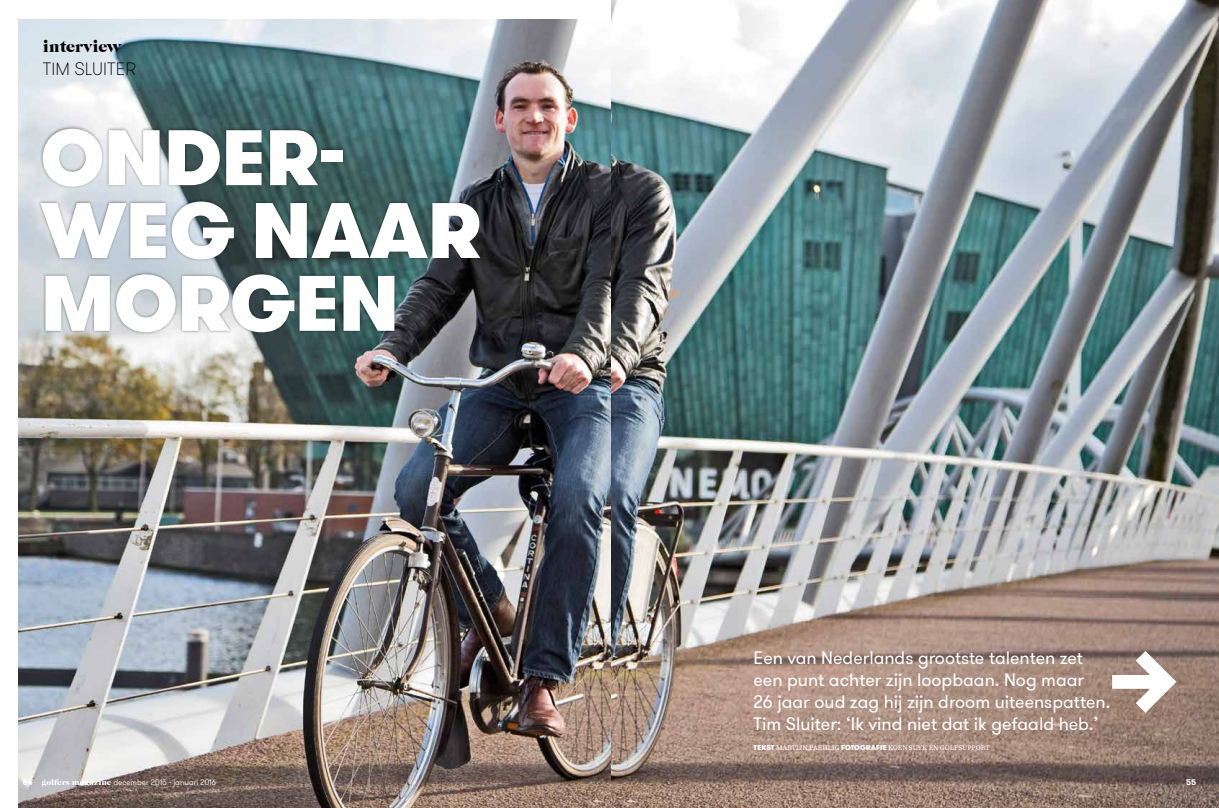
<style>
.page{position:relative;width:1219px;height:808px;background:#fff}
.page>*{position:absolute;margin:0;border:0;box-sizing:border-box;transform-origin:0 0}
.t1{font:900 78.5px/72.8px "GT Walsheim Pro";letter-spacing:-.005em;color:#fff}
.t2{font:18px/22px "GT Walsheim Pro";color:#fff}
.t3{font:100 18px "GT Walsheim Pro";letter-spacing:.005em;color:#000}
.t4{font:16px "Caslon Graphique EF";letter-spacing:-.01em;color:#000}
.t5{font:300 8px "GT Walsheim Pro";color:#fff}
.t6{font:700 8px "GT Walsheim Pro";color:#fff}
.t7{font:7px "Chronicle Text G3";color:#fff}
.s1{font-family:"GT Walsheim Pro";font-weight:900}
.s2{font-weight:700}
.s3{font-family:"Caslon Graphique EF";font-weight:400}
</style>
<div class="page">
<img style="left:610px;top:0;width:609px;height:808px">
<img style="left:18px;top:19px;width:592px;height:789px">
<svg style="left:1112px;top:651px;width:64px;height:62px"></svg>
<div style="left:37px;top:126px;width:446px;height:209px;background:#000;opacity:.4"></div>
<p class="t4" style="left:43px;top:38px;width:81px">interview</p>
<p class="t3" style="left:43px;top:57px;width:95px">TIM SLUITER</p>
<h1 class="t1" style="left:41px;top:121px;width:443px">ONDER-<br>WEG NAAR<br>MORGEN</h1>
<p class="t2" style="left:753px;top:647px;width:358px">Een van Nederlands grootste talenten zet een punt achter zijn loopbaan. Nog maar<br>26 jaar oud zag hij zijn droom uiteenspatten.<br>Tim Sluiter: ‘Ik vind niet dat ik gefaald heb.’</p>
<p class="t7" style="left:754px;top:742px;width:238px"><span class="s1">TEKST</span> MARTIJN PAEHLIG <span class="s1">FOTOGRAFIE</span> KOEN SUYK EN GOLFSUPPORT</p>
<p class="t5" style="left:23px;top:777px;width:195px"><span class="s2">54</span> <span class="s3">golfers magazine</span> december 2015 - januari 2016</p>
<p class="t6" style="left:1186px;top:777px;width:12px">55</p>
</div>
